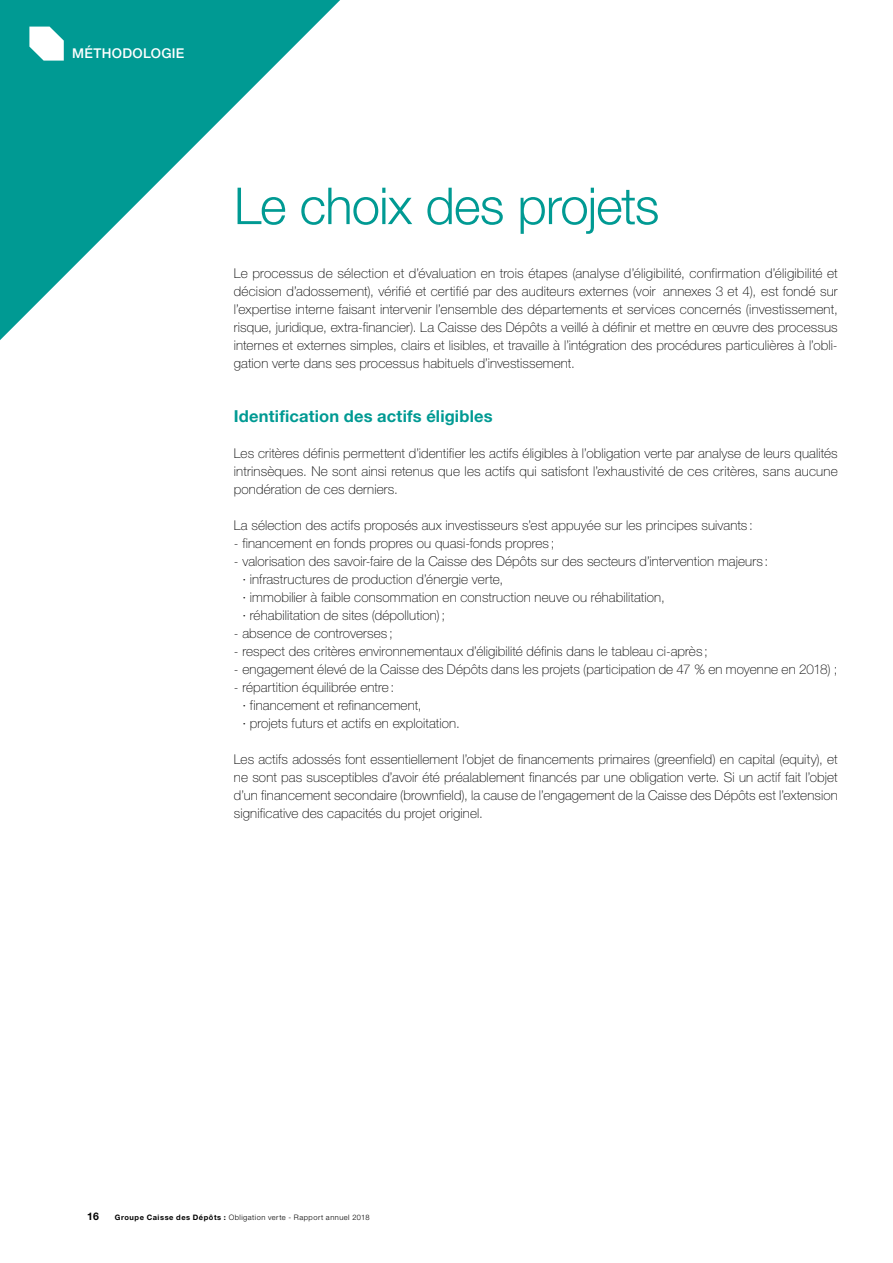
<style>
.page{position:relative;width:893px;height:1263px;background:#fff}
.page>*{position:absolute;margin:0;border:0;box-sizing:border-box;transform-origin:0 0}
.t1{font:300 51px "Helvetica Neue LT Std";letter-spacing:-.02em;color:#009a93}
.t2{font:700 16.5px "Helvetica Neue LT Std";letter-spacing:.01em;color:#009a93}
.t3{font:100 13.5px/18px "Helvetica Neue LT Std";letter-spacing:.01em;color:#000;text-align:justify}
.t4{font:500 13.5px "Helvetica Neue LT Std";letter-spacing:.02em;color:#fff}
.t5{font:700 10.5px "Helvetica Neue LT Std";color:#000}
.t6{font:300 7.5px "Helvetica Neue LT Std";letter-spacing:.065em;color:#000}
.s1{font-weight:500;font-stretch:condensed;font-size:12px;color:#fff}
.s2{font-weight:700}
</style>
<div class="page">
<svg style="left:0;top:0;width:340px;height:340px"></svg>
<svg style="left:29px;top:27px;width:35px;height:34px"></svg>
<p class="t4" style="left:72px;top:45px;width:114px">MÉTHODOLOGIE</p>
<h1 class="t1" style="left:234px;top:175px;width:427px">Le choix des projets</h1>
<p class="t3" style="left:234px;top:264px;width:605px">Le processus de sélection et d’évaluation en trois étapes (analyse d’éligibilité, confirmation d’éligibilité et décision d’adossement), vérifié et certifié par des auditeurs externes (voir <span class="s1">(</span>annexes 3 et 4), est fondé sur l’expertise interne faisant intervenir l’ensemble des départements et services concernés (investissement, risque, juridique, extra-financier). La Caisse des Dépôts a veillé à définir et mettre en œuvre des processus internes et externes simples, clairs et lisibles, et travaille à l’intégration des procédures particulières à l’obli&shy;gation verte dans ses processus habituels d’investissement.</p>
<p class="t2" style="left:234px;top:406px;width:260px">Identification des actifs éligibles</p>
<p class="t3" style="left:234px;top:444px;width:605px">Les critères définis permettent d’identifier les actifs éligibles à l’obligation verte par analyse de leurs qualités intrinsèques. Ne sont ainsi retenus que les actifs qui satisfont l’exhaustivité de ces critères, sans aucune pondération de ces derniers.</p>
<p class="t3" style="left:234px;top:516px;width:520px">La sélection des actifs proposés aux investisseurs s’est appuyée sur les principes suivants :</p>
<p class="t3" style="left:234px;top:534px;width:322px">- financement en fonds propres ou quasi-fonds propres ;</p>
<p class="t3" style="left:242px;top:552px;width:527px;text-align:left;text-indent:-9px">- valorisation des savoir-faire de la Caisse des Dépôts sur des secteurs d’intervention majeurs : · infrastructures de production d’énergie verte,<br>· immobilier à faible consommation en construction neuve ou réhabilitation,<br>· réhabilitation de sites (dépollution);</p>
<p class="t3" style="left:234px;top:624px;width:160px">- absence de controverses ;</p>
<p class="t3" style="left:234px;top:642px;width:476px">- respect des critères environnementaux d’éligibilité définis dans le tableau ci-après ;</p>
<p class="t3" style="left:234px;top:660px;width:605px">- engagement élevé de la Caisse des Dépôts dans les projets (participation de 47 % en moyenne en 2018) ;</p>
<p class="t3" style="left:242px;top:678px;width:219px;text-align:left;text-indent:-9px">- répartition équilibrée entre:<br>· financement et refinancement,<br>· projets futurs et actifs en exploitation.</p>
<p class="t3" style="left:234px;top:750px;width:605px">Les actifs adossés font essentiellement l’objet de financements primaires (greenfield) en capital (equity), et ne sont pas susceptibles d’avoir été préalablement financés par une obligation verte. Si un actif fait l’objet d’un financement secondaire (brownfield), la cause de l’engagement de la Caisse des Dépôts est l’extension significative des capacités du projet originel.</p>
<p class="t5" style="left:87px;top:1210px;width:13px">16</p>
<p class="t6" style="left:115px;top:1213px;width:256px"><span class="s2">Groupe Caisse des Dépôts :</span> Obligation verte - Rapport annuel 2018</p>
</div>
